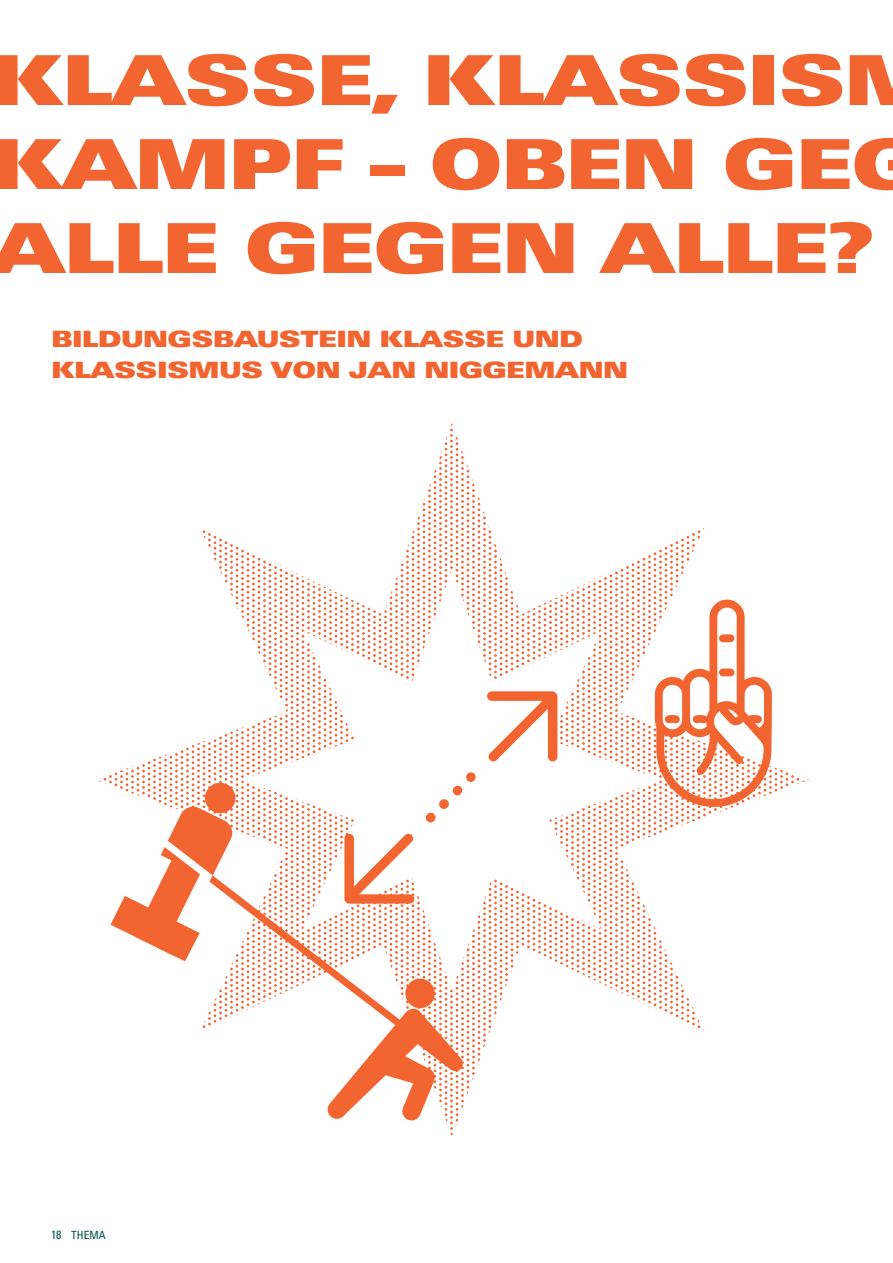
<style>
.page{position:relative;width:893px;height:1263px;background:#fff}
.page>*{position:absolute;margin:0;border:0;box-sizing:border-box;transform-origin:0 0}
.t1{font:900 expanded 69px/84px "Univers";letter-spacing:-.03em;color:#f26531}
.t2{font:900 expanded 22.5px/31.5px "Univers";letter-spacing:-.03em;color:#f26531}
.t3{font:condensed 11.25px "Univers LT Std";color:#004f51}
.s1{font-family:"Univers";font-size:12px}
</style>
<div class="page">
<svg style="left:95px;top:423px;width:714px;height:713px"></svg>
<svg style="left:203px;top:781px;width:35px;height:24px"></svg>
<svg style="left:168px;top:805px;width:261px;height:242px"></svg>
<svg style="left:111px;top:847px;width:89px;height:114px"></svg>
<svg style="left:328px;top:977px;width:136px;height:143px"></svg>
<svg style="left:425px;top:772px;width:51px;height:50px"></svg>
<svg style="left:487px;top:691px;width:70px;height:70px"></svg>
<svg style="left:344px;top:833px;width:70px;height:71px"></svg>
<svg style="left:655px;top:600px;width:117px;height:207px"></svg>
<h1 class="t1" style="left:-10px;top:38px;width:951px">KLASSE, KLASSISM<br>KAMPF – OBEN GEG<br>ALLE GEGEN ALLE?</h1>
<p class="t2" style="left:51px;top:323px;width:578px">BILDUNGSBAUSTEIN KLASSE UND<br>KLASSISMUS VON JAN NIGGEMANN</p>
<p class="t3" style="left:51px;top:1228px;width:56px"><span class="s1">18</span> THEMA</p>
</div>
